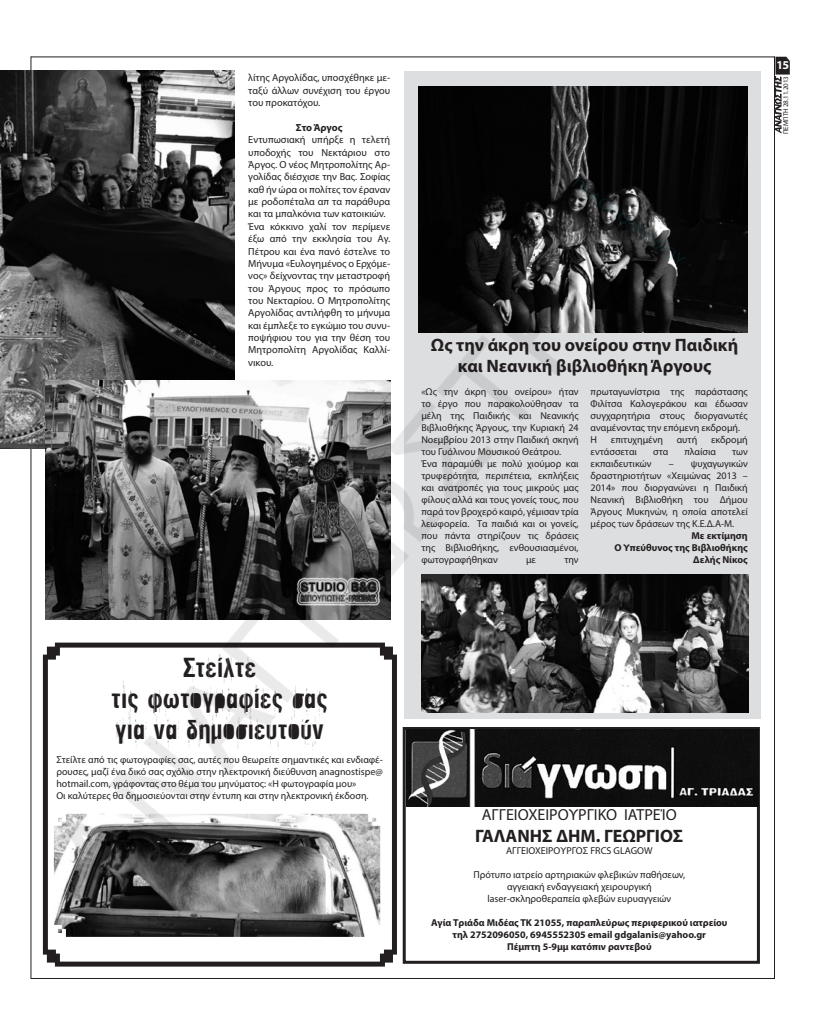
<style>
.page{position:relative;width:823px;height:1035px;background:#fff}
.page>*{position:absolute;margin:0;border:0;box-sizing:border-box;transform-origin:0 0}
.t1{font:26px/31.2px "CF Type Ray";color:#231f20;text-align:center}
.t2{font:700 18px/21.6px "Myriad Pro";color:#231f20;text-align:center}
.t3{font:16px "Myriad Pro";color:#231f20}
.t4{font:700 12px "Myriad Pro";color:#fff}
.t5{font:10.3px/12.4px "Myriad Pro";color:#231f20;text-align:justify}
.t6{font:700 10.3px "Myriad Pro";letter-spacing:-.005em;color:#231f20}
.t7{font:10px/12px "Myriad Pro";color:#231f20}
.t8{font:700 10px/12px "Myriad Pro";color:#231f20;text-align:center}
.t9{font:7px "Myriad Pro";letter-spacing:-.01em;color:#231f20}
</style>
<div class="page">
<hr style="left:31px;top:57px;width:743px;height:1px;background:#231f20">
<hr style="left:31px;top:978px;width:743px;height:1px;background:#231f20">
<hr style="left:31px;top:56px;width:1px;height:923px;background:#231f20">
<svg style="left:778px;top:57px;width:11px;height:76px"></svg>
<img style="left:0;top:71px;width:35px;height:377px">
<img style="left:35px;top:56px;width:743px;height:923px">
<p class="t5" style="left:248px;top:72px;width:143px">λίτης Αργολίδας, υποσχέθηκε με&shy;ταξύ άλλων συνέχιση του έργου του προκατόχου.</p>
<p class="t6" style="left:296px;top:121px;width:48px">Στο Άργος</p>
<p class="t5" style="left:248px;top:133px;width:143px;text-align:left">Εντυπωσιακή υπήρξε η τελετή υποδοχής του Νεκτάριου στο<br>Άργος. Ο νέος Μητροπολίτης Αρ&shy;γολίδας διέσχισε την Βας. Σοφίας καθ ήν ώρα οι πολίτες τον έραναν με ροδοπέταλα απ τα παράθυρα και τα μπαλκόνια των κατοικιών.<br>Ένα κόκκινο χαλί τον περίμενε έξω από την εκκλησία του Αγ.<br>Πέτρου και ένα πανό έστελνε το<br>Μήνυμα «Ευλογημένος ο Ερχόμε&shy;νος» δείχνοντας την μεταστροφή του Άργους προς το πρόσωπο του Νεκταρίου. Ο Μητροπολίτης<br>Αργολίδας αντιλήφθη το μήνυμα και έμπλεξε το εγκώμιο του συνυ&shy;ποψήφιου του για την θέση του<br>Μητροπολίτη Αργολίδας Καλλί&shy;νικου.</p>
<p class="t4" style="left:776px;top:57px;width:14px">15</p>
<p class="t9" style="left:781px;top:134px;width:59px;rotate:-90deg">ΠΕΜΠΤΗ 28.11.2013</p>
<h2 class="t2" style="left:430px;top:333px;width:308px">Ως την άκρη του ονείρου στην Παιδική και Νεανική βιβλιοθήκη Άργους</h2>
<p class="t7" style="left:421px;top:385px;width:159px">«Ως την άκρη του ονείρου» ήταν το έργο που παρακολούθησαν τα μέλη της Παιδικής και Νεανικής<br>Βιβλιοθήκης Άργους, την Κυριακή 24<br>Νοεμβρίου 2013 στην Παιδική σκηνή του Γυάλινου Μουσικού Θεάτρου.<br>Ένα παραμύθι με πολύ χιούμορ και τρυφερότητα, περιπέτεια, εκπλήξεις και ανατροπές για τους μικρούς μας φίλους αλλά και τους γονείς τους, που παρά τον βροχερό καιρό, γέμισαν τρία λεωφορεία. Τα παιδιά και οι γονείς, που πάντα στηρίζουν τις δράσεις της Βιβλιοθήκης, ενθουσιασμένοι, φωτογραφήθηκαν</p>
<p class="t7" style="left:590px;top:385px;width:159px">πρωταγωνίστρια της παράστασης<br>Φιλίτσα Καλογεράκου και έδωσαν συγχαρητήρια στους διοργανωτές αναμένοντας την επόμενη εκδρομή.<br>Η</p>
<p class="t7" style="left:610px;top:433px;width:54px">επιτυχημένη</p>
<p class="t7" style="left:676px;top:433px;width:22px">αυτή</p>
<p class="t7" style="left:710px;top:433px;width:38px">εκδρομή</p>
<p class="t7" style="left:590px;top:445px;width:48px">εντάσσεται</p>
<p class="t7" style="left:652px;top:445px;width:17px">στα</p>
<p class="t7" style="left:684px;top:445px;width:33px">πλαίσια</p>
<p class="t7" style="left:731px;top:445px;width:17px">των</p>
<p class="t7" style="left:590px;top:457px;width:62px">εκπαιδευτικών</p>
<p class="t7" style="left:590px;top:457px;width:158px;text-align:justify;text-indent:78px">– ψυχαγωγικών δραστηριοτήτων «Χειμώνας 2013 – 2014» που διοργανώνει η Παιδική Νεανική Βιβλιοθήκη του Δήμου Άργους Μυκηνών, η οποία αποτελεί μέρος των δράσεων της Κ.Ε.Δ.Α-Μ.</p>
<p class="t8" style="left:614px;top:529px;width:135px;text-align:right">Με εκτίμηση<br>Ο Υπεύθυνος της Βιβλιοθήκης<br>Δελής Νίκος</p>
<p class="t7" style="left:525px;top:553px;width:11px">με</p>
<p class="t7" style="left:564px;top:553px;width:16px">την</p>
<h1 class="t1" style="left:111px;top:651px;width:218px">Στείλτε<br>τις φωτογραφίες σας για να δημοσιευτούν</h1>
<p class="t7" style="left:56px;top:754px;width:328px">Στείλτε από τις φωτογραφίες σας, αυτές που θεωρείτε σημαντικές και ενδιαφέ&shy;ρουσες, μαζί ένα δικό σας σχόλιο στην ηλεκτρονική διεύθυνση anagnostispe@ hotmail.com, γράφοντας στο θέμα του μηνύματος: «Η φωτογραφία μου»<br>Οι καλύτερες θα δημοσιεύονται στην έντυπη και στην ηλεκτρονική έκδοση.</p>
<h3 class="t3" style="left:481px;top:805px;width:196px">ΑΓΓΕΙΟΧΕΙΡΟΥΡΓΙΚΟ ΙΑΤΡΕΊΟ</h3>
<h2 class="t2" style="left:475px;top:824px;width:209px">ΓΑΛΑΝΗΣ ΔΗΜ. ΓΕΩΡΓΙΟΣ</h2>
<p class="t7" style="left:506px;top:844px;width:148px">ΑΓΓΕΙΟΧΕΙΡΟΥΡΓΟΣ FRCS GLAGOW</p>
<p class="t7" style="left:473px;top:868px;width:213px;text-align:center">Πρότυπο ιατρείο αρτηριακών φλεβικών παθήσεων, αγγειακή ενδαγγειακή χειρουργική laser-σκληροθεραπεία φλεβών ευρυαγγειών</p>
<p class="t8" style="left:431px;top:916px;width:298px">Αγία Τριάδα Μιδέας ΤΚ 21055, παραπλεύρως περιφερικού ιατρείου τηλ 2752096050, 6945552305 email gdgalanis@yahoo.gr<br>Πέμπτη 5-9μμ κατόπιν ραντεβού</p>
</div>
